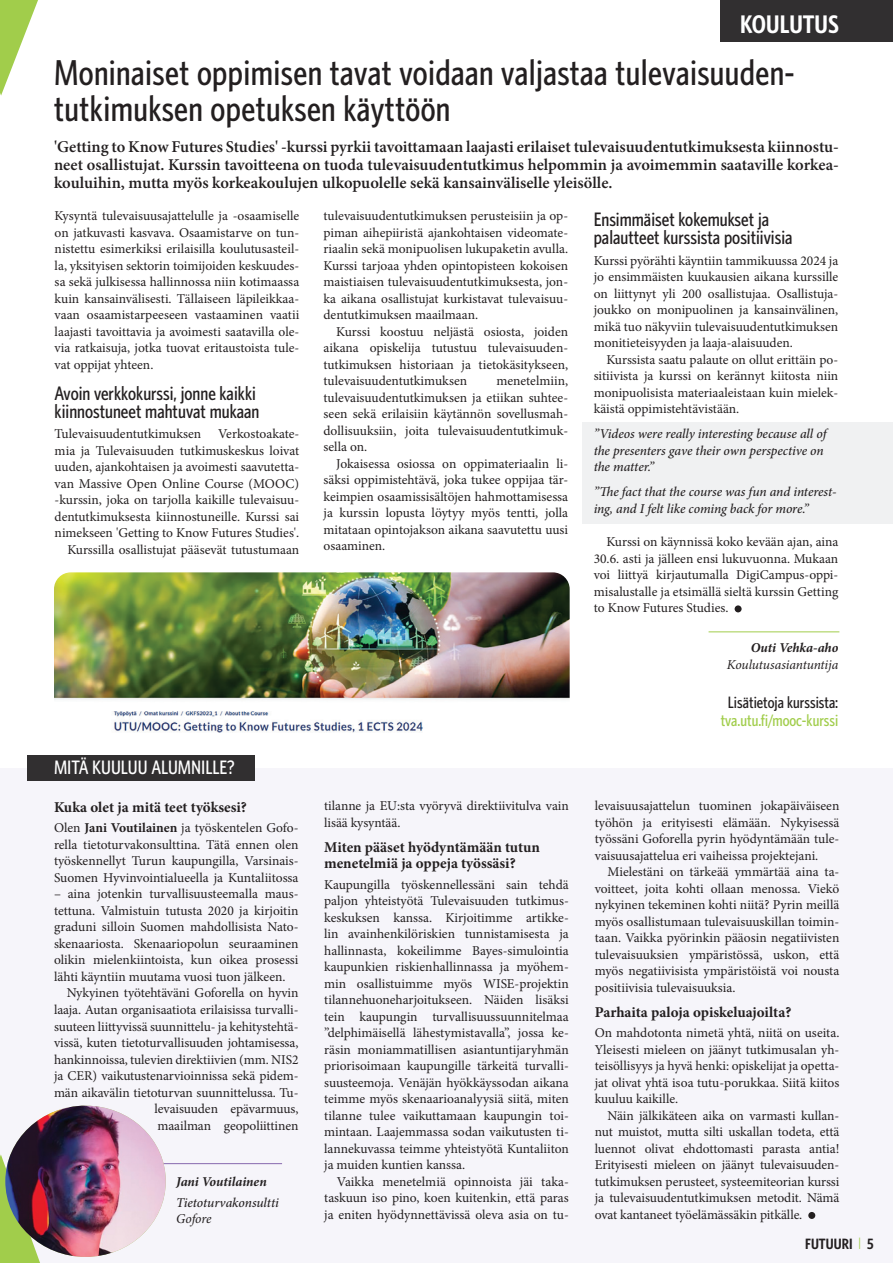
<style>
.page{position:relative;width:893px;height:1263px;background:#fff}
.page>*{position:absolute;margin:0;border:0;box-sizing:border-box;transform-origin:0 0}
.Otsikko{font:500 36px/36px "Whitney Condensed";letter-spacing:.01em;color:#231f20}
.Väliotsikko{font:600 25.5px "Whitney Condensed";color:#fff}
.Väliotsikko-2{font:500 19.5px/18px "Whitney Condensed";color:#231f20}
.Väliotsikko-3{font:500 19.5px "Whitney Condensed";color:#fff}
.Ingressi{font:600 16.5px/18px "Minion Pro";color:#231f20;text-align:justify}
.Väliotsikko-4{font:500 16.5px/18px "Whitney Condensed";color:#a1cd4b;text-align:center}
.Leipäteksti_ei_sisennetty{font:700 15px/16.5px "Minion Pro";color:#231f20}
.Kuvateksti{font:600 15px "Whitney Condensed";color:#231f20}
.Leipäteksti_sisennetty{font:13.5px/16.5px "Minion Pro";letter-spacing:-.005em;color:#231f20;text-align:justify}
.Leipäteksti_ei_sisennetty-2{font:13.5px/16.5px "Minion Pro";color:#231f20;text-align:justify}
.Leipäteksti_sisennetty-2{font:italic 500 13.5px/16.5px "Minion Pro";letter-spacing:-.005em;color:#231f20}
.Leipäteksti_sisennetty-3{font:italic 13.5px/16.5px "Minion Pro";letter-spacing:-.01em;color:#231f20;text-align:right}
.Leipäteksti_ei_sisennetty-3{font:italic 500 13.5px/16.5px "Minion Pro";letter-spacing:-.005em;color:#231f20}
.Leipäteksti_ei_sisennetty-4{font:italic 700 13.5px "Minion Pro";letter-spacing:-.005em;color:#231f20}
.s1{font-weight:700}
.s2{color:#231f20}
.s3{font-weight:400}
.s4{font-weight:300;font-size:16.5px;color:#a1cd4b}
</style>
<div class="page">
<div style="left:1px;top:768px;width:892px;height:495px;background:#f6f5fa"></div>
<svg style="left:0;top:1154px;width:40px;height:109px"></svg>
<div style="left:582px;top:422px;width:311px;height:101px;background:#f0f1f2"></div>
<div style="left:735px;top:605px;width:7px;height:7px;background:#231f20;border-radius:50%"></div>
<svg style="left:0;top:0;width:38px;height:96px"></svg>
<hr style="left:709px;top:631px;width:130px;height:1px;background:#a1cd4b">
<div style="left:720px;top:0;width:173px;height:41px;background:#312f30"></div>
<img style="left:54px;top:572px;width:516px;height:161px">
<div style="left:808px;top:1212px;width:7px;height:7px;background:#231f20;border-radius:50%"></div>
<div style="left:28px;top:755px;width:227px;height:25px;background:#312f30"></div>
<hr style="left:111px;top:1163px;width:171px;height:1px;background:#8768ae">
<img style="left:5px;top:1105px;width:161px;height:152px">
<h2 class="Väliotsikko" style="left:740px;top:8px;width:100px">KOULUTUS</h2>
<h1 class="Otsikko" style="left:54px;top:53px;width:742px">Moninaiset oppimisen tavat voidaan valjastaa tulevaisuuden&shy;tutkimuksen opetuksen käyttöön</h1>
<p class="Ingressi" style="left:54px;top:137px;width:786px">'Getting to Know Futures Studies' -kurssi pyrkii tavoittamaan laajasti erilaiset tulevaisuudentutkimuksesta kiinnostu&shy;neet osallistujat. Kurssin tavoitteena on tuoda tulevaisuudentutkimus helpommin ja avoimemmin saataville korkea&shy;kouluihin, mutta myös korkeakoulujen ulkopuolelle sekä kansainväliselle yleisölle.</p>
<p class="Leipäteksti_ei_sisennetty-2" style="left:55px;top:208px;width:246px">Kysyntä tulevaisuusajattelulle ja -osaamiselle on jatkuvasti kasvava. Osaamistarve on tun&shy;nistettu esimerkiksi erilaisilla koulutusasteil&shy;la, yksityisen sektorin toimijoiden keskuudes&shy;sa sekä julkisessa hallinnossa niin kotimaassa kuin kansainvälisesti. Tällaiseen läpileikkaa&shy;vaan osaamistarpeeseen vastaaminen vaatii laajasti tavoittavia ja avoimesti saatavilla ole&shy;via ratkaisuja, jotka tuovat eritaustoista tule&shy;vat oppijat yhteen.</p>
<h2 class="Väliotsikko-2" style="left:55px;top:383px;width:206px">Avoin verkkokurssi, jonne kaikki kiinnostuneet mahtuvat mukaan</h2>
<p class="Leipäteksti_ei_sisennetty-2" style="left:55px;top:426px;width:246px">Tulevaisuudentutkimuksen Verkostoakate&shy;mia ja Tulevaisuuden tutkimuskeskus loivat uuden, ajankohtaisen ja avoimesti saavutetta&shy;van Massive Open Online Course (MOOC) -kurssin, joka on tarjolla kaikille tulevaisuu&shy;dentutkimuksesta kiinnostuneille. Kurssi sai nimekseen 'Getting to Know Futures Studies'.</p>
<p class="Leipäteksti_sisennetty" style="left:67px;top:541px;width:233px">Kurssilla osallistujat pääsevät tutustumaan</p>
<p class="Leipäteksti_sisennetty" style="left:324px;top:208px;width:246px">tulevaisuudentutkimuksen perusteisiin ja op&shy;piman aihepiiristä ajankohtaisen videomate&shy;riaalin sekä monipuolisen lukupaketin avulla.<br>Kurssi tarjoaa yhden opintopisteen kokoisen maistiaisen tulevaisuudentutkimuksesta, jon&shy;ka aikana osallistujat kurkistavat tulevaisuu&shy;dentutkimuksen maailmaan.</p>
<p class="Leipäteksti_sisennetty" style="left:324px;top:323px;width:246px;text-indent:13px">Kurssi koostuu neljästä osiosta, joiden aikana opiskelija tutustuu tulevaisuuden&shy;tutkimuksen historiaan ja tietokäsitykseen, tulevaisuudentutkimuksen</p>
<h2 class="Väliotsikko-2" style="left:594px;top:210px;width:200px">Ensimmäiset kokemukset ja palautteet kurssista positiivisia</h2>
<p class="Leipäteksti_ei_sisennetty-2" style="left:594px;top:252px;width:246px">Kurssi pyörähti käyntiin tammikuussa 2024 ja jo ensimmäisten kuukausien aikana kurssille on liittynyt yli 200 osallistujaa. Osallistuja&shy;joukko on monipuolinen ja kansainvälinen, mikä tuo näkyviin tulevaisuudentutkimuksen monitieteisyyden ja laaja-alaisuuden.</p>
<p class="Leipäteksti_sisennetty" style="left:594px;top:351px;width:246px;text-indent:13px">Kurssista saatu palaute on ollut erittäin po&shy;sitiivista ja kurssi on kerännyt kiitosta niin monipuolisista materiaaleistaan kuin mielek&shy;käistä oppimistehtävistään.</p>
<p class="Leipäteksti_sisennetty-2" style="left:594px;top:426px;width:234px">”Videos were really interesting because all of the presenters gave their own perspective on the matter.”</p>
<p class="Leipäteksti_sisennetty-2" style="left:594px;top:484px;width:245px">”The fact that the course was fun and interest&shy;ing, and I felt like coming back for more.”</p>
<p class="Leipäteksti_sisennetty" style="left:594px;top:534px;width:246px;text-indent:13px">Kurssi on käynnissä koko kevään ajan, aina 30.6. asti ja jälleen ensi lukuvuonna. Mukaan voi liittyä kirjautumalla DigiCampus-oppi&shy;misalustalle ja etsimällä sieltä kurssin Getting to Know Futures Studies.</p>
<p class="Leipäteksti_sisennetty-3" style="left:727px;top:640px;width:113px"><span class="s1">Outi Vehka-aho<br></span>Koulutusasiantuntija</p>
<h2 class="Väliotsikko-4" style="left:721px;top:693px;width:119px"><span class="s2">Lisätietoja kurssista: </span>tva.utu.fi/mooc-kurssi</h2>
<p class="Leipäteksti_sisennetty" style="left:324px;top:373px;width:246px;text-indent:173px">menetelmiin, tulevaisuudentutkimuksen ja etiikan suhtee&shy;seen sekä erilaisiin käytännön sovellusmah&shy;dollisuuksiin, joita tulevaisuudentutkimuk&shy;sella on.</p>
<p class="Leipäteksti_sisennetty" style="left:324px;top:455px;width:246px;text-indent:13px">Jokaisessa osiossa on oppimateriaalin li&shy;säksi oppimistehtävä, joka tukee oppijaa tär&shy;keimpien osaamissisältöjen hahmottamisessa ja kurssin lopusta löytyy myös tentti, jolla mitataan opintojakson aikana saavutettu uusi osaaminen.</p>
<h2 class="Väliotsikko-3" style="left:54px;top:756px;width:182px">MITÄ KUULUU ALUMNILLE?</h2>
<p class="Leipäteksti_ei_sisennetty" style="left:54px;top:798px;width:194px">Kuka olet ja mitä teet työksesi?</p>
<p class="Leipäteksti_ei_sisennetty-2" style="left:54px;top:820px;width:246px">Olen <span class="s1">Jani Voutilainen</span> ja työskentelen Gofo&shy;rella tietoturvakonsulttina. Tätä ennen olen työskennellyt Turun kaupungilla, Varsinais-Suomen Hyvinvointialueella ja Kuntaliitossa</p>
<p class="Leipäteksti_ei_sisennetty-2" style="left:54px;top:886px;width:246px">– aina jotenkin turvallisuusteemalla maus&shy;tettuna. Valmistuin tutusta 2020 ja kirjoitin graduni silloin Suomen mahdollisista Nato&shy;skenaariosta. Skenaariopolun seuraaminen olikin mielenkiintoista, kun oikea prosessi lähti käyntiin muutama vuosi tuon jälkeen.</p>
<p class="Leipäteksti_sisennetty" style="left:54px;top:985px;width:246px;text-align:right">Nykyinen työtehtäväni Goforella on hyvin laaja. Autan organisaatiota erilaisissa turvalli&shy;suuteen liittyvissä suunnittelu- ja kehitystehtä&shy;vissä, kuten tietoturvallisuuden johtamisessa, hankinnoissa, tulevien direktiivien (mm. NIS2 ja CER) vaikutustenarvioinnissa sekä pidem&shy;män aikavälin tietoturvan suunnittelussa. Tu&shy;levaisuuden epävarmuus,<br>maailman geopoliittinen</p>
<p class="Leipäteksti_ei_sisennetty-4" style="left:176px;top:1172px;width:92px">Jani Voutilainen</p>
<p class="Leipäteksti_ei_sisennetty-3" style="left:176px;top:1194px;width:104px">Tietoturvakonsultti<br><span class="s3">Gofore</span></p>
<p class="Leipäteksti_sisennetty" style="left:324px;top:798px;width:246px">tilanne ja EU:sta vyöryvä direktiivitulva vain lisää kysyntää.</p>
<p class="Leipäteksti_ei_sisennetty" style="left:324px;top:838px;width:217px">Miten pääset hyödyntämään tutun menetelmiä ja oppeja työssäsi?</p>
<p class="Leipäteksti_ei_sisennetty-2" style="left:324px;top:876px;width:246px">Kaupungilla työskennellessäni sain tehdä paljon yhteistyötä Tulevaisuuden tutkimus&shy;keskuksen kanssa. Kirjoitimme artikke&shy;lin avainhenkilöriskien tunnistamisesta ja hallinnasta, kokeilimme Bayes-simulointia kaupunkien riskienhallinnassa ja myöhem&shy;min osallistuimme myös WISE-projektin tilannehuoneharjoitukseen. Näiden lisäksi tein kaupungin turvallisuussuunnitelmaa ”delphimäisellä lähestymistavalla”, jossa ke&shy;räsin moniammatillisen asiantuntijaryhmän priorisoimaan kaupungille tärkeitä turvalli&shy;suusteemoja. Venäjän hyökkäyssodan aikana teimme myös skenaarioanalyysiä siitä, miten tilanne tulee vaikuttamaan kaupungin toi&shy;mintaan. Laajemmassa sodan vaikutusten ti&shy;lannekuvassa teimme yhteistyötä Kuntaliiton ja muiden kuntien kanssa.</p>
<p class="Leipäteksti_sisennetty" style="left:324px;top:1173px;width:246px;text-indent:13px">Vaikka menetelmiä opinnoista jäi taka&shy;taskuun iso pino, koen kuitenkin, että paras ja eniten hyödynnettävissä oleva asia on tu-</p>
<p class="Leipäteksti_sisennetty" style="left:595px;top:798px;width:246px">levaisuusajattelun tuominen jokapäiväiseen työhön ja erityisesti elämään. Nykyisessä työssäni Goforella pyrin hyödyntämään tule&shy;vaisuusajattelua eri vaiheissa projektejani.</p>
<p class="Leipäteksti_sisennetty" style="left:595px;top:864px;width:246px;text-indent:13px">Mielestäni on tärkeää ymmärtää aina ta&shy;voitteet, joita kohti ollaan menossa. Viekö nykyinen tekeminen kohti niitä? Pyrin meillä myös osallistumaan tulevaisuuskillan toimin&shy;taan. Vaikka pyörinkin pääosin negatiivisten tulevaisuuksien ympäristössä, uskon, että myös negatiivisista ympäristöistä voi nousta positiivisia tulevaisuuksia.</p>
<p class="Leipäteksti_ei_sisennetty" style="left:595px;top:1003px;width:198px">Parhaita paloja opiskeluajoilta?</p>
<p class="Leipäteksti_ei_sisennetty-2" style="left:595px;top:1025px;width:246px">On mahdotonta nimetä yhtä, niitä on useita.<br>Yleisesti mieleen on jäänyt tutkimusalan yh&shy;teisöllisyys ja hyvä henki: opiskelijat ja opetta&shy;jat olivat yhtä isoa tutu-porukkaa. Siitä kiitos kuuluu kaikille.</p>
<p class="Leipäteksti_sisennetty" style="left:595px;top:1107px;width:246px;text-indent:13px">Näin jälkikäteen aika on varmasti kullan&shy;nut muistot, mutta silti uskallan todeta, että luennot olivat ehdottomasti parasta antia!<br>Erityisesti mieleen on jäänyt tulevaisuuden&shy;tutkimuksen perusteet, systeemiteorian kurssi ja tulevaisuudentutkimuksen metodit. Nämä ovat kantaneet työelämässäkin pitkälle.</p>
<p class="Kuvateksti" style="left:805px;top:1234px;width:70px">FUTUURI <span class="s4">I</span> 5</p>
</div>
